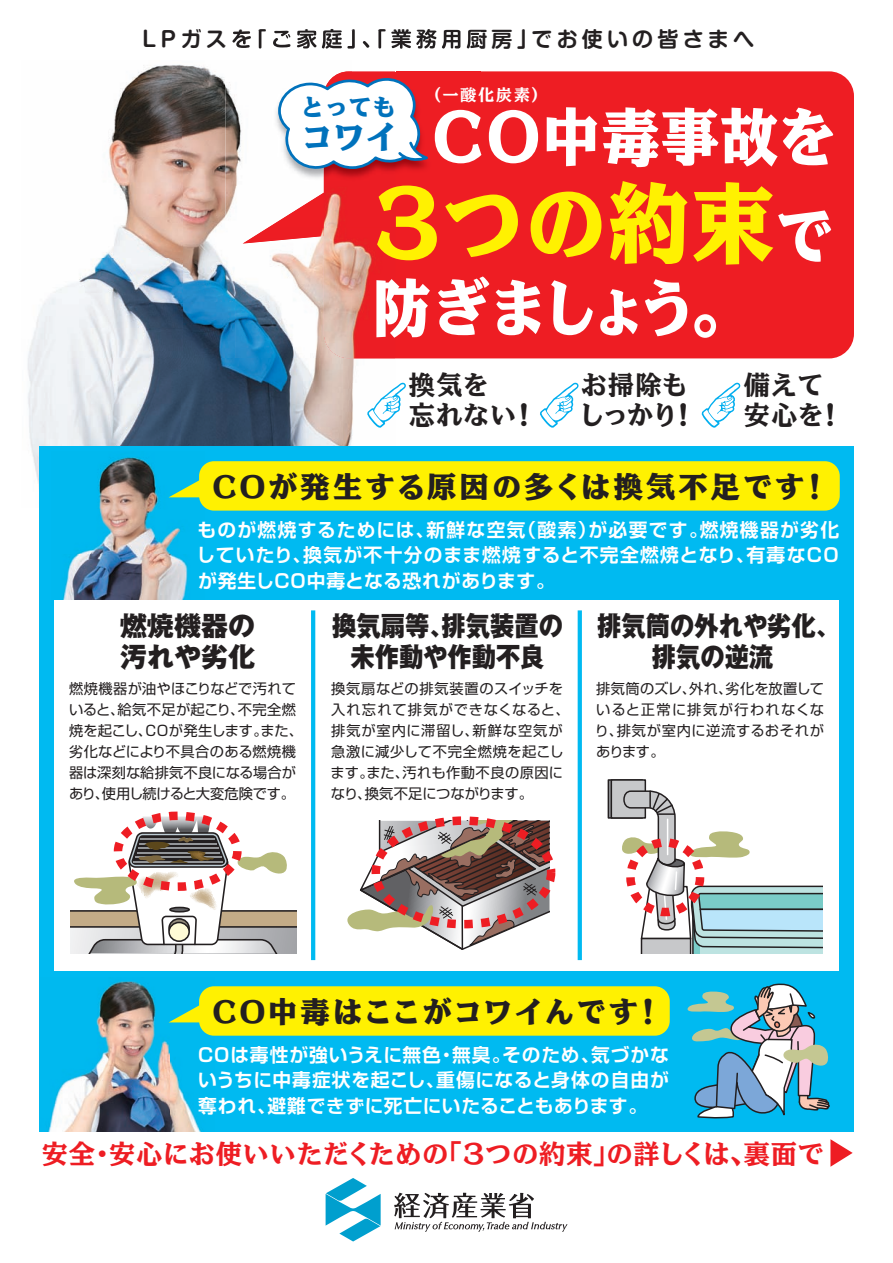
<style>
.page{position:relative;width:893px;height:1263px;background:#fff}
.page>*{position:absolute;margin:0;border:0;box-sizing:border-box;transform-origin:0 0}
.t1{font:90px "Ro NOW Std MU";color:#fff101;scale:.92 1}
.t2{font:64.5px "Ro NOW Std MU";letter-spacing:-.025em;color:#fff;scale:.92 1}
.t3{font:30px "Ro NOW Std MU";letter-spacing:.08em;color:#231f20}
.t4{font:30px "Ro NOW Std MU";letter-spacing:.04em;color:#231f20}
.t5{font:27px "Ro NOW Std ME";letter-spacing:-.005em;color:#ee1d23}
.t6{font:800 27px/30.8px "Gothic MB101 Pro";color:#231f20;text-align:center;scale:.9 1}
.t7{font:27px/30px "Ro NOW Std ME";letter-spacing:-.005em;color:#231f20}
.t8{font:800 27px/30.8px "Gothic MB101 Pro";color:#231f20}
.t9{font:27px/30px "Ro NOW Std ME";letter-spacing:-.05em;color:#231f20}
.t10{font:23.85px "Ro NOW Std MU";color:#0072bc}
.t11{font:700 21px "Shin M Go Pro De";letter-spacing:.2em;color:#231f20}
.t12{font:700 18.75px/25.5px "Shin Go Pro De";letter-spacing:.04em;color:#fff;text-align:justify}
.t13{font:16.5px "Ro NOW Std ME";letter-spacing:.08em;color:#fff}
.t14{font:14.25px/21px "Shin Go Pro";letter-spacing:.02em;color:#231f20}
.s1{font-size:64.5px;color:#fff}
</style>
<div class="page">
<div style="left:324px;top:71px;width:530px;height:287px;background:#ee1d23;border-radius:25px"></div>
<img style="left:27px;top:64px;width:155px;height:394px">
<img style="left:182px;top:65px;width:53px;height:292px">
<img style="left:235px;top:244px;width:89px;height:113px">
<img style="left:182px;top:357px;width:213px;height:89px">
<img style="left:33px;top:458px;width:6px;height:31px">
<img style="left:243px;top:228px;width:81px;height:16px">
<img style="left:324px;top:228px;width:71px;height:130px">
<div style="left:39px;top:446px;width:815px;height:685px;background:#00baf1"></div>
<svg style="left:394px;top:1193px;width:174px;height:39px"></svg>
<svg style="left:326px;top:1178px;width:55px;height:63px"></svg>
<img style="left:48px;top:981px;width:162px;height:150px">
<img style="left:63px;top:457px;width:139px;height:143px">
<div style="left:54px;top:600px;width:785px;height:370px;background:#fff"></div>
<hr style="left:311px;top:610px;width:4px;height:350px;background:#00baf1">
<svg style="left:578px;top:610px;width:4px;height:350px"></svg>
<div style="left:199px;top:461px;width:641px;height:50px;background:#fff101;border-radius:15px"></div>
<svg style="left:169px;top:479px;width:31px;height:18px"></svg>
<div style="left:199px;top:986px;width:471px;height:50px;background:#fff101;border-radius:15px"></div>
<svg style="left:169px;top:1004px;width:31px;height:18px"></svg>
<img style="left:324px;top:71px;width:74px;height:157px">
<img style="left:225px;top:65px;width:128px;height:121px">
<img style="left:225px;top:186px;width:99px;height:42px">
<img style="left:267px;top:193px;width:57px;height:35px">
<img style="left:225px;top:31px;width:256px;height:18px">
<svg style="left:277px;top:77px;width:151px;height:93px"></svg>
<svg style="left:366px;top:379px;width:40px;height:51px"></svg>
<svg style="left:701px;top:382px;width:40px;height:46px"></svg>
<svg style="left:540px;top:382px;width:39px;height:46px"></svg>
<svg style="left:70px;top:816px;width:226px;height:137px"></svg>
<div style="left:169px;top:907px;width:21px;height:5px;border:2px solid #231f20;border-radius:50%"></div>
<svg style="left:169px;top:919px;width:20px;height:18px"></svg>
<div style="left:168px;top:918px;width:22px;height:20px;border:2px solid #231f20;border-radius:50%"></div>
<div style="left:169px;top:922px;width:20px;height:19px;background:#fffbd6;border-radius:50%"></div>
<div style="left:168px;top:922px;width:22px;height:20px;border:2px solid #231f20;border-radius:50%"></div>
<svg style="left:347px;top:821px;width:202px;height:129px"></svg>
<div style="left:608px;top:779px;width:35px;height:40px;background:#676668;border:1px solid #231f20"></div>
<div style="left:611px;top:779px;width:35px;height:40px;background:#c7c8ca;border:1px solid #231f20"></div>
<svg style="left:621px;top:790px;width:232px;height:377px"></svg>
<div style="left:114px;top:811px;width:128px;height:80px;border:9px dashed #ee1d23;border-radius:50%"></div>
<div style="left:371px;top:816px;width:184px;height:112px;border:9px dashed #ee1d23;border-radius:50%"></div>
<div style="left:626px;top:838px;width:78px;height:78px;border:9px dashed #ee1d23;border-radius:50%"></div>
<h3 class="t11" style="left:142px;top:22px;width:614px">LPガスを「ご家庭」、「業務用厨房」でお使いの皆さまへ</h3>
<p class="t13" style="left:425px;top:84px;width:125px">（一酸化炭素）</p>
<h3 class="t10" style="left:300px;top:90px;width:97px">とっても</h3>
<h2 class="t2" style="left:300px;top:91px;width:585px"><sup>コワイ</sup> ＣＯ中毒事故を</h2>
<h1 class="t1" style="left:366px;top:160px;width:510px">３つの約束<span class="s1">で</span></h1>
<h2 class="t2" style="left:372px;top:262px;width:414px">防ぎましょう。</h2>
<h3 class="t7" style="left:408px;top:370px;width:130px">換気を<br>忘れない！</h3>
<h3 class="t9" style="left:578px;top:370px;width:121px">お掃除もしっかり！</h3>
<h3 class="t7" style="left:743px;top:370px;width:102px">備えて安心を！</h3>
<h3 class="t3" style="left:213px;top:466px;width:619px">COが発生する原因の多くは換気不足です！</h3>
<h3 class="t12" style="left:196px;top:514px;width:644px">ものが燃焼するためには、新鮮な空気（酸素）が必要です。燃焼機器が劣化していたり、換気が不十分のまま燃焼すると不完全燃焼となり、有毒なCOが発生しCO中毒となる恐れがあります。</h3>
<h3 class="t8" style="left:120px;top:607px;width:137px">燃焼機器の汚れや劣化</h3>
<h3 class="t6" style="left:332px;top:607px;width:258px">換気扇等、排気装置の未作動や作動不良</h3>
<h3 class="t6" style="left:597px;top:607px;width:272px">排気筒の外れや劣化、排気の逆流</h3>
<p class="t14" style="left:69px;top:676px;width:236px">燃焼機器が油やほこりなどで汚れていると、給気不足が起こり、不完全燃焼を起こし、COが発生します。また、劣化などにより不具合のある燃焼機器は深刻な給排気不良になる場合があり、使用し続けると大変危険です。</p>
<p class="t14" style="left:331px;top:676px;width:241px">換気扇などの排気装置のスイッチを入れ忘れて排気ができなくなると、排気が室内に滞留し、新鮮な空気が急激に減少して不完全燃焼を起こします。また、汚れも作動不良の原因になり、換気不足につながります。</p>
<p class="t14" style="left:595px;top:676px;width:231px;text-align:justify">排気筒のズレ、外れ、劣化を放置していると正常に排気が行われなくなり、排気が室内に逆流するおそれがあります。</p>
<h3 class="t4" style="left:213px;top:991px;width:452px">CO中毒はここがコワイんです！</h3>
<h3 class="t12" style="left:198px;top:1039px;width:472px">COは毒性が強いうえに無色・無臭。そのため、気づかないうちに中毒症状を起こし、重傷になると身体の自由が奪われ、避難できずに死亡にいたることもあります。</h3>
<h3 class="t5" style="left:41px;top:1135px;width:811px">安全・安心にお使いいただくための「３つの約束」の詳しくは、裏面で　</h3>
</div>
